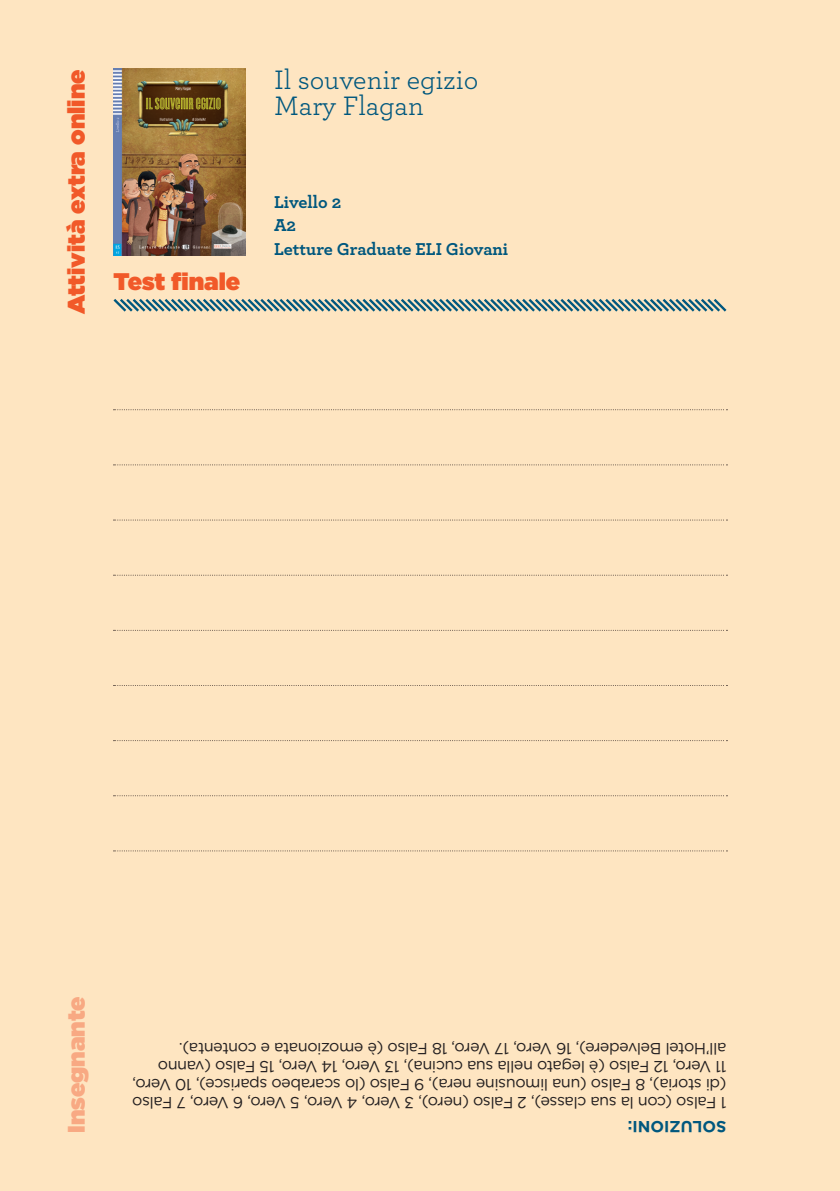
<style>
.page{position:relative;width:840px;height:1191px;background:#fff}
.page>*{position:absolute;margin:0;border:0;box-sizing:border-box;transform-origin:0 0}
.t1{font:28px/25.6px "Archer";color:#00577e}
.t2{font:900 24px "Gotham HTF";color:#f15929}
.t3{font:900 24px "Gotham HTF";color:#f8a983}
.t4{font:700 18px/23.6px "Archer";color:#00577e}
.t5{font:16px/18px "Gotham HTF";letter-spacing:-.025em;color:#231f20}
.t6{font:700 16px "Gotham HTF";color:#00577e}
</style>
<div class="page">
<div style="left:0;top:0;width:839px;height:1191px;background:#fee5c1"></div>
<svg style="left:113px;top:299px;width:614px;height:13px"></svg>
<img style="left:113px;top:68px;width:132px;height:187px">
<svg style="left:113px;top:409px;width:614px;height:1px"></svg>
<svg style="left:113px;top:519px;width:614px;height:1px"></svg>
<svg style="left:113px;top:574px;width:614px;height:1px"></svg>
<svg style="left:113px;top:630px;width:614px;height:1px"></svg>
<svg style="left:113px;top:685px;width:614px;height:1px"></svg>
<svg style="left:113px;top:740px;width:614px;height:1px"></svg>
<svg style="left:113px;top:795px;width:614px;height:1px"></svg>
<svg style="left:113px;top:850px;width:614px;height:1px"></svg>
<svg style="left:113px;top:464px;width:614px;height:1px"></svg>
<h2 class="t2" style="left:63px;top:314px;width:246px;rotate:-90deg">Attività extra online</h2>
<h1 class="t1" style="left:274px;top:66px;width:206px">Il souvenir egizio<br>Mary Flagan</h1>
<p class="t4" style="left:274px;top:189px;width:236px">Livello 2<br>A2<br>Letture Graduate ELI Giovani</p>
<h2 class="t2" style="left:113px;top:268px;width:128px">Test finale</h2>
<h2 class="t3" style="left:63px;top:1133px;width:138px;rotate:-90deg">Insegnante</h2>
<p class="t5" style="left:726px;top:1112px;width:595px;rotate:-180deg">1 Falso (con la sua classe), 2 Falso (nero), 3 Vero, 4 Vero, 5 Vero, 6 Vero, 7 Falso (di storia), 8 Falso (una limousine nera), 9 Falso (lo scarabeo sparisce), 10 Vero, 11 Vero, 12 Falso (è legato nella sua cucina), 13 Vero, 14 Vero, 15 Falso (vanno all’Hotel Belvedere), 16 Vero, 17 Vero, 18 Falso (è emozionata e contenta).</p>
<p class="t6" style="left:726px;top:1135px;width:100px;rotate:-180deg">SOLUZIONI:</p>
</div>
